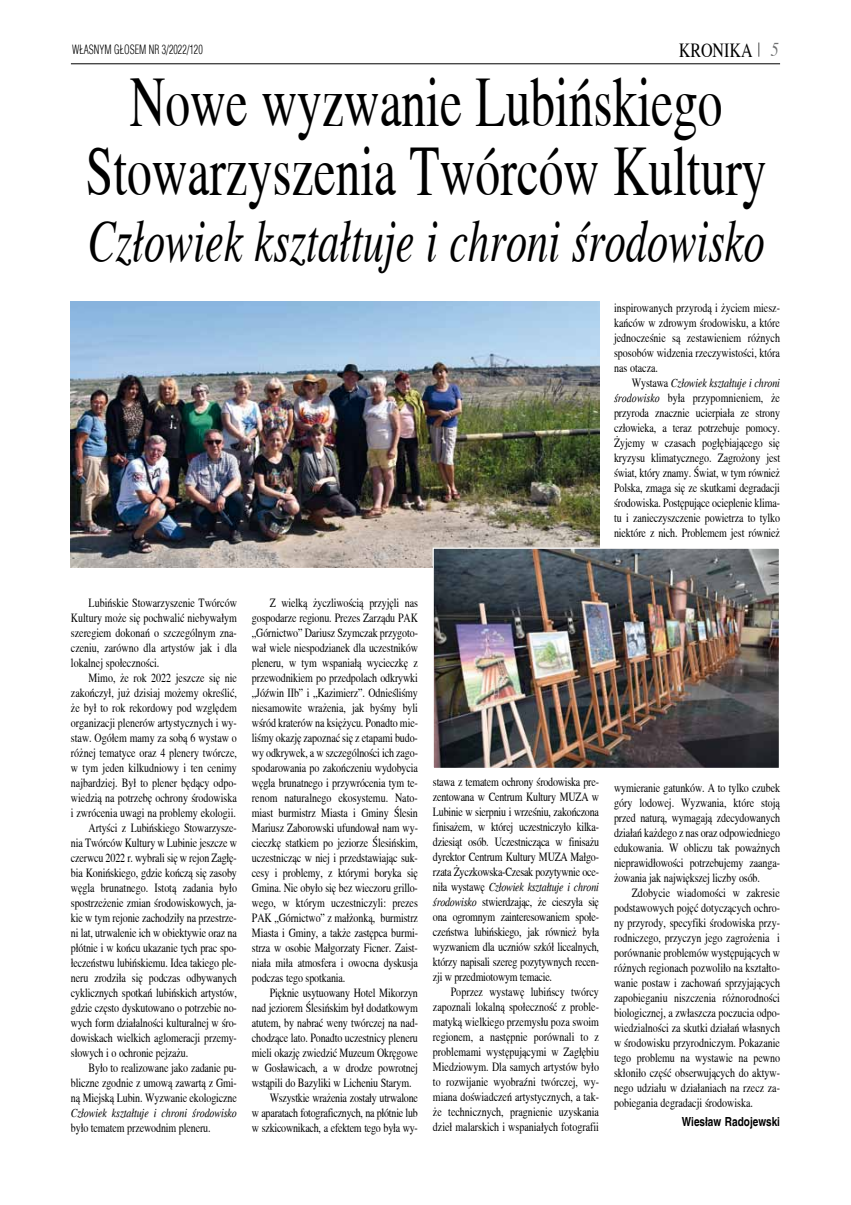
<style>
.page{position:relative;width:851px;height:1205px;background:#fff}
.page>*{position:absolute;margin:0;border:0;box-sizing:border-box;transform-origin:0 0}
.t1{font:70.62px/68.9px "Toronto";color:#000;text-align:center;scale:.7 1}
.t2{font:italic 60.5px "Toronto";color:#000;scale:.7 1}
.t3{font:20px "Toronto";color:#000;scale:.8 1}
.t4{font:12.5px/15px "Toronto";letter-spacing:-.01em;color:#000;text-align:justify;scale:.8 1}
.t5{font:italic 12.5px "Toronto";letter-spacing:-.01em;color:#000;scale:.8 1}
.t6{font:300 12.5px "Switzerland Cond";color:#000;scale:.8 1}
.t7{font:700 12.5px "Switzerland";color:#000;scale:.8 1}
.s1{font-style:italic;color:#707172}
.s2{font-style:italic}
</style>
<div class="page">
<svg style="left:758px;top:43px;width:1px;height:14px"></svg>
<hr style="left:71px;top:64px;width:709px;height:1px;background:#000">
<img style="left:71px;top:301px;width:528px;height:266px">
<img style="left:434px;top:549px;width:344px;height:218px">
<div style="left:432px;top:547px;width:348px;height:222px;border:1px solid #fff"></div>
<p class="t6" style="left:72px;top:42px;width:165px">W£ASNYM G£OSEM NR 3/2022/120</p>
<h3 class="t3" style="left:678px;top:39px;width:126px">KRONIKA <span class="s1">5</span></h3>
<h1 class="t1" style="left:86px;top:68px;width:973px">Nowe wyzwanie Lubińskiego<br>Stowarzyszenia Twórców Kultury</h1>
<h2 class="t2" style="left:87px;top:207px;width:969px">Człowiek kształtuje i chroni środowisko</h2>
<p class="t4" style="left:614px;top:300px;width:209px">inspirowanych przyrodą i życiem miesz&shy;kańców w zdrowym środowisku, a które jednocześnie są zestawieniem różnych sposobów widzenia rzeczywistości, która nas otacza.</p>
<p class="t4" style="left:614px;top:375px;width:209px;text-indent:18px">Wystawa <span class="s2">Człowiek kształtuje i chroni środowisko</span> była przypomnieniem, że przyroda znacznie ucierpiała ze strony człowieka, a teraz potrzebuje pomocy.<br>Żyjemy w czasach pogłębiającego się kryzysu klimatycznego. Zagrożony jest świat, który znamy. Świat, w tym również Polska, zmaga się ze skutkami degradacji środowiska. Postępujące ocieplenie klima&shy;tu i zanieczyszczenie powietrza to tylko niektóre z nich. Problemem jest również</p>
<p class="t4" style="left:71px;top:595px;width:209px;text-indent:18px">Lubińskie Stowarzyszenie Twórców Kultury może się pochwalić niebywałym szeregiem dokonań o szczególnym zna&shy;czeniu, zarówno dla artystów jak i dla lokalnej społeczności.</p>
<p class="t4" style="left:89px;top:670px;width:187px">Mimo, że rok 2022 jeszcze się nie</p>
<p class="t4" style="left:71px;top:685px;width:209px">zakończył, już dzisiaj możemy określić,</p>
<p class="t4" style="left:71px;top:700px;width:209px">że był to rok rekordowy pod względem</p>
<p class="t4" style="left:71px;top:715px;width:209px">organizacji plenerów artystycznych i wy-</p>
<p class="t4" style="left:71px;top:730px;width:209px">staw. Ogółem mamy za sobą 6 wystaw o</p>
<p class="t4" style="left:71px;top:745px;width:209px">różnej tematyce oraz 4 plenery twórcze,</p>
<p class="t4" style="left:71px;top:760px;width:209px">w tym jeden kilkudniowy i ten cenimy</p>
<p class="t4" style="left:71px;top:775px;width:209px">najbardziej. Był to plener będący odpo-</p>
<p class="t4" style="left:71px;top:790px;width:209px">wiedzią na potrzebę ochrony środowiska</p>
<p class="t4" style="left:71px;top:805px;width:208px">i zwrócenia uwagi na problemy ekologii.</p>
<p class="t4" style="left:89px;top:820px;width:187px">Artyści z Lubińskiego Stowarzysze-</p>
<p class="t4" style="left:71px;top:835px;width:209px">nia Twórców Kultury w Lubinie jeszcze w</p>
<p class="t4" style="left:71px;top:850px;width:209px">czerwcu 2022 r. wybrali się w rejon Zagłę-</p>
<p class="t4" style="left:71px;top:865px;width:209px">bia Konińskiego, gdzie kończą się zasoby</p>
<p class="t4" style="left:71px;top:880px;width:209px">węgla brunatnego. Istotą zadania było</p>
<p class="t4" style="left:71px;top:895px;width:209px">spostrzeżenie zmian środowiskowych, ja-</p>
<p class="t4" style="left:71px;top:910px;width:209px">kie w tym rejonie zachodziły na przestrze-</p>
<p class="t4" style="left:71px;top:925px;width:209px">ni lat, utrwalenie ich w obiektywie oraz na</p>
<p class="t4" style="left:71px;top:940px;width:209px">płótnie i w końcu ukazanie tych prac spo-</p>
<p class="t4" style="left:71px;top:955px;width:209px">łeczeństwu lubińskiemu. Idea takiego ple-</p>
<p class="t4" style="left:71px;top:970px;width:209px">neru zrodziła się podczas odbywanych</p>
<p class="t4" style="left:71px;top:985px;width:209px">cyklicznych spotkań lubińskich artystów,</p>
<p class="t4" style="left:71px;top:1000px;width:209px">gdzie często dyskutowano o potrzebie no-</p>
<p class="t4" style="left:71px;top:1015px;width:209px">wych form działalności kulturalnej w śro-</p>
<p class="t4" style="left:71px;top:1030px;width:209px">dowiskach wielkich aglomeracji przemy-</p>
<p class="t4" style="left:71px;top:1045px;width:148px">słowych i o ochronie pejzażu.</p>
<p class="t4" style="left:89px;top:1060px;width:187px">Było to realizowane jako zadanie pu-</p>
<p class="t4" style="left:71px;top:1075px;width:209px">bliczne zgodnie z umową zawartą z Gmi-</p>
<p class="t4" style="left:71px;top:1090px;width:209px">ną Miejską Lubin. Wyzwanie ekologiczne</p>
<p class="t5" style="left:71px;top:1106px;width:209px">Człowiek kształtuje i chroni środowisko</p>
<p class="t4" style="left:71px;top:1120px;width:176px">było tematem przewodnim pleneru.</p>
<p class="t4" style="left:252px;top:595px;width:209px;text-indent:18px">Z wielką życzliwością przyjęli nas gospodarze regionu. Prezes Zarządu PAK „Górnictwo” Dariusz Szymczak przygoto&shy;wał wiele niespodzianek dla uczestników pleneru, w tym wspaniałą wycieczkę z przewodnikiem po przedpolach odkrywki „Jóźwin IIb” i „Kazimierz”. Odnieśliśmy niesamowite wrażenia, jak byśmy byli wśród kraterów na księżycu. Ponadto mie&shy;liśmy okazję zapoznać się z etapami budo&shy;wy odkrywek, a w szczególności ich zago&shy;spodarowania po zakończeniu wydobycia węgla brunatnego i przywrócenia tym te&shy;renom naturalnego ekosystemu. Nato&shy;miast burmistrz Miasta i Gminy Ślesin Mariusz Zaborowski ufundował nam wy&shy;cieczkę statkiem po jeziorze Ślesińskim, uczestnicząc w niej i przedstawiając suk&shy;cesy i problemy, z którymi boryka się Gmina. Nie obyło się bez wieczoru grillo&shy;wego, w którym uczestniczyli: prezes PAK „Górnictwo” z małżonką, burmistrz Miasta i Gminy, a także zastępca burmi&shy;strza w osobie Małgorzaty Ficner. Zaist&shy;niała miła atmosfera i owocna dyskusja podczas tego spotkania.</p>
<p class="t4" style="left:269px;top:985px;width:187px">Pięknie usytuowany Hotel Mikorzyn</p>
<p class="t4" style="left:252px;top:1000px;width:209px">nad jeziorem Ślesińskim był dodatkowym</p>
<p class="t4" style="left:252px;top:1015px;width:209px">atutem, by nabrać weny twórczej na nad-</p>
<p class="t4" style="left:252px;top:1030px;width:209px">chodzące lato. Ponadto uczestnicy pleneru</p>
<p class="t4" style="left:252px;top:1045px;width:209px">mieli okazję zwiedzić Muzeum Okręgowe</p>
<p class="t4" style="left:252px;top:1060px;width:209px">w Gosławicach, a w drodze powrotnej</p>
<p class="t4" style="left:252px;top:1075px;width:201px">wstąpili do Bazyliki w Licheniu Starym.</p>
<p class="t4" style="left:269px;top:1090px;width:187px">Wszystkie wrażenia zostały utrwalone</p>
<p class="t4" style="left:252px;top:1105px;width:209px">w aparatach fotograficznych, na płótnie lub</p>
<p class="t4" style="left:252px;top:1120px;width:209px">w szkicownikach, a efektem tego była wy-</p>
<p class="t4" style="left:433px;top:774px;width:209px">stawa z tematem ochrony środowiska pre&shy;zentowana w Centrum Kultury MUZA w Lubinie w sierpniu i wrześniu, zakończona finisażem, w której uczestniczyło kilka&shy;dziesiąt osób. Uczestnicząca w finisażu dyrektor Centrum Kultury MUZA Małgo&shy;rzata Życzkowska-Czesak pozytywnie oce&shy;niła wystawę <span class="s2">Człowiek kształtuje i chroni środowisko</span> stwierdzając, że cieszyła się ona ogromnym zainteresowaniem społe&shy;czeństwa lubińskiego, jak również była wyzwaniem dla uczniów szkół licealnych, którzy napisali szereg pozytywnych recen&shy;zji w przedmiotowym temacie.</p>
<p class="t4" style="left:433px;top:984px;width:209px;text-indent:18px">Poprzez wystawę lubińscy twórcy zapoznali lokalną społeczność z proble&shy;matyką wielkiego przemysłu poza swoim regionem, a następnie porównali to z problemami występującymi w Zagłębiu Miedziowym. Dla samych artystów było to rozwijanie wyobraźni twórczej, wy&shy;miana doświadczeń artystycznych, a tak&shy;że technicznych, pragnienie uzyskania dzieł malarskich i wspaniałych fotografii</p>
<p class="t4" style="left:614px;top:780px;width:209px">wymieranie gatunków. A to tylko czubek góry lodowej. Wyzwania, które stoją przed naturą, wymagają zdecydowanych działań każdego z nas oraz odpowiedniego edukowania. W obliczu tak poważnych nieprawidłowości potrzebujemy zaanga&shy;żowania jak największej liczby osób.</p>
<p class="t4" style="left:614px;top:885px;width:209px;text-indent:18px">Zdobycie wiadomości w zakresie podstawowych pojęć dotyczących ochro&shy;ny przyrody, specyfiki środowiska przy&shy;rodniczego, przyczyn jego zagrożenia i porównanie problemów występujących w różnych regionach pozwoliło na kształto&shy;wanie postaw i zachowań sprzyjających zapobieganiu niszczenia różnorodności biologicznej, a zwłaszcza poczucia odpo&shy;wiedzialności za skutki działań własnych w środowisku przyrodniczym. Pokazanie tego problemu na wystawie na pewno skłoniło część obserwujących do aktyw&shy;nego udziału w działaniach na rzecz za&shy;pobiegania degradacji środowiska.</p>
<p class="t7" style="left:681px;top:1113px;width:124px">Wiesław Radojewski</p>
</div>
